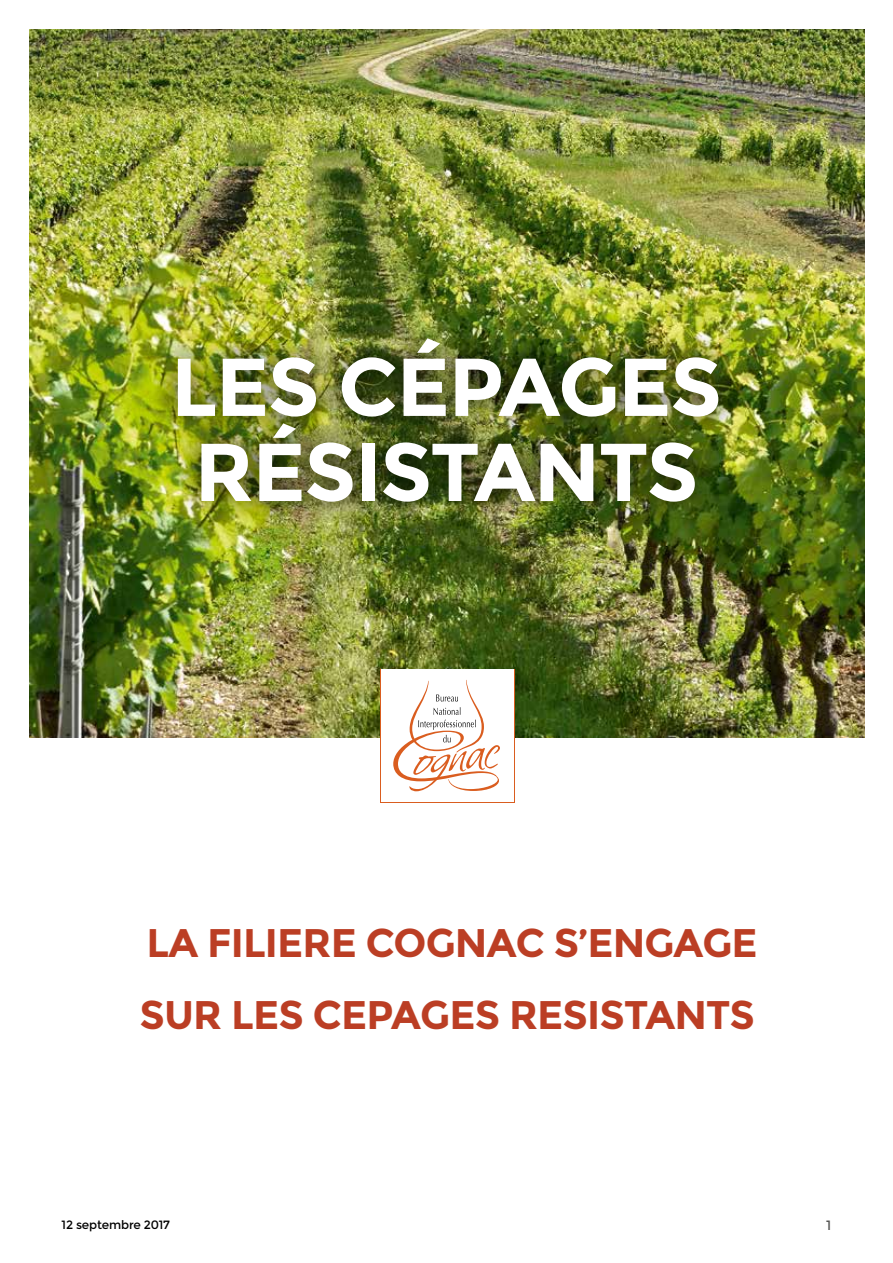
<style>
.page{position:relative;width:893px;height:1263px;background:#fff}
.page>*{position:absolute;margin:0;border:0;box-sizing:border-box;transform-origin:0 0}
.t1{font:700 81.9px/85.1px "Montserrat";letter-spacing:-.02em;color:#fff}
.t2{font:700 39.9px/72.2px "Montserrat";letter-spacing:-.02em;color:#bb3e24}
.t3{font:13.5px "Montserrat";color:#565655}
.t4{font:12px "Montserrat";letter-spacing:-.015em;color:#000}
</style>
<div class="page">
<img style="left:30px;top:30px;width:835px;height:707px">
<svg style="left:380px;top:669px;width:134px;height:134px"></svg>
<div style="left:381px;top:670px;width:132px;height:132px;background:#fff"></div>
<svg style="left:393px;top:680px;width:107px;height:111px"></svg>
<div style="left:152px;top:315px;width:591px;height:212px;background:#000;opacity:.9"></div>
<h1 class="t1" style="left:171px;top:345px;width:553px">LES CÉPAGES<br>RÉSISTANTS</h1>
<p class="t2" style="left:139px;top:906px;width:620px">LA FILIERE COGNAC S’ENGAGE<br>SUR LES CEPAGES RESISTANTS</p>
<p class="t4" style="left:62px;top:1218px;width:110px">12 septembre 2017</p>
<p class="t3" style="left:826px;top:1218px;width:7px">1</p>
</div>
